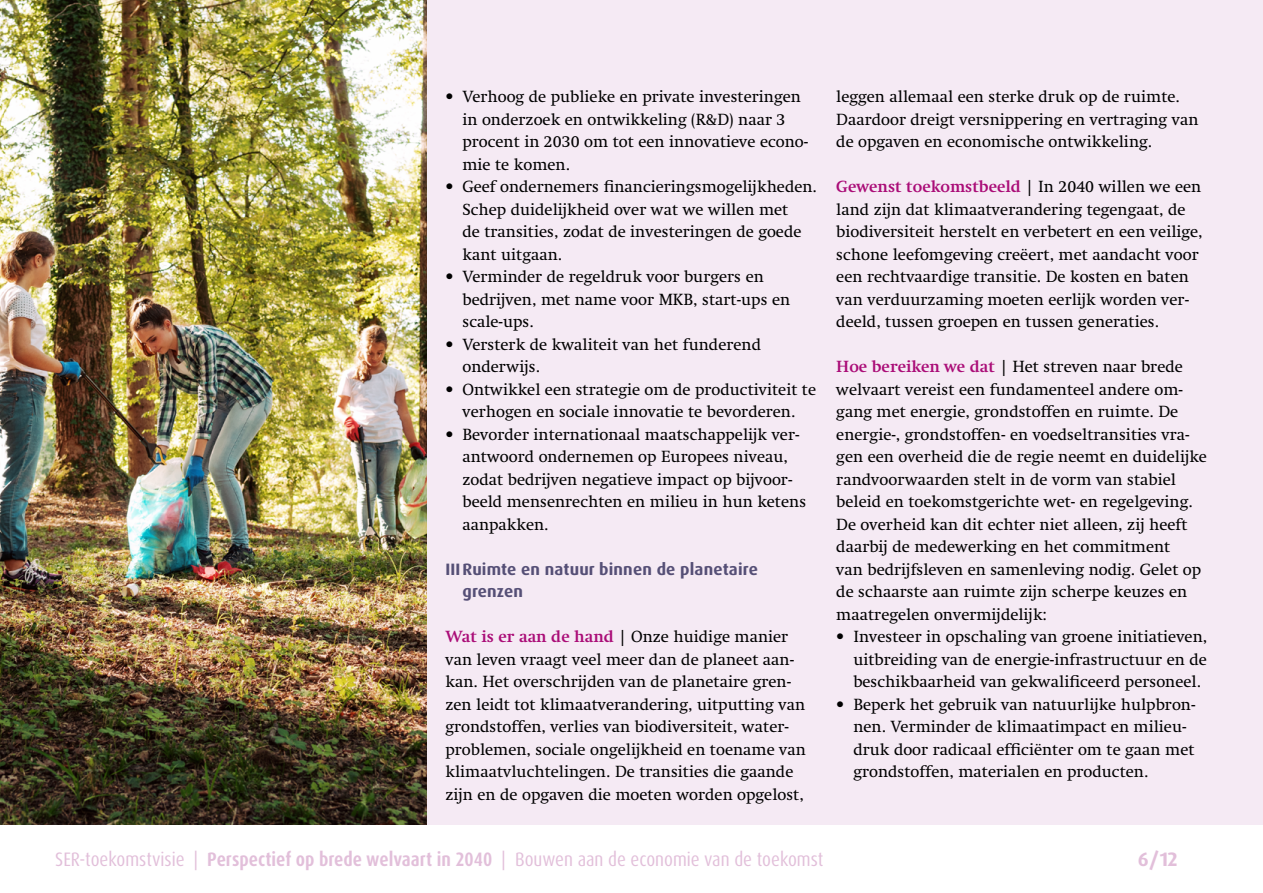
<style>
.page{position:relative;width:1263px;height:893px;background:#fff}
.page>*{position:absolute;margin:0;border:0;box-sizing:border-box;transform-origin:0 0}
.t1{font:condensed 19.5px "Dax OT";color:#e2bfda}
.t2{font:700 19.5px "Dax OT";color:#e2bfda}
.t3{font:16.5px/22.5px "Swift LT Pro";color:#000}
.t4{font:700 16.5px/22.5px "Dax OT";letter-spacing:.01em;color:#554f76}
.s1{font-weight:700;color:#aa0c77}
.s2{font-weight:700}
</style>
<div class="page">
<div style="left:0;top:0;width:1263px;height:824px;background:#f5eaf4"></div>
<img style="left:0;top:0;width:427px;height:825px">
<p class="t3" style="left:462px;top:85px;width:347px;text-indent:-17px">• Verhoog de publieke en private investeringen in onderzoek en ontwikkeling (R&amp;D) naar 3 procent in 2030 om tot een innovatieve econo&shy;mie te komen.</p>
<p class="t3" style="left:462px;top:175px;width:356px;text-indent:-17px">• Geef ondernemers financieringsmogelijkheden.<br>Schep duidelijkheid over wat we willen met<br>de transities, zodat de investeringen de goede kant uitgaan.</p>
<p class="t3" style="left:462px;top:265px;width:329px;text-indent:-17px">• Verminder de regeldruk voor burgers en bedrijven, met name voor MKB, start-ups en scale-ups.</p>
<p class="t3" style="left:462px;top:333px;width:300px;text-indent:-17px">• Versterk de kwaliteit van het funderend onderwijs.</p>
<p class="t3" style="left:445px;top:378px;width:372px;text-align:center">• Ontwikkel een strategie om de productiviteit te verhogen en sociale innovatie te bevorderen.</p>
<p class="t3" style="left:462px;top:423px;width:345px;text-indent:-17px">• Bevorder internationaal maatschappelijk ver&shy;antwoord ondernemen op Europees niveau, zodat bedrijven negatieve impact op bijvoor&shy;beeld mensenrechten en milieu in hun ketens aanpakken.</p>
<p class="t4" style="left:462px;top:558px;width:297px;text-indent:-17px">IIIRuimte en natuur binnen de planetaire grenzen</p>
<p class="t3" style="left:445px;top:625px;width:362px"><span class="s1">Wat is er aan de hand</span> | Onze huidige manier van leven vraagt veel meer dan de planeet aan&shy;kan. Het overschrijden van de planetaire gren&shy;zen leidt tot klimaatverandering, uitputting van grondstoffen, verlies van biodiversiteit, water&shy;problemen, sociale ongelijkheid en toename van klimaatvluchtelingen. De transities die gaande zijn en de opgaven die moeten worden opgelost,</p>
<p class="t3" style="left:836px;top:85px;width:364px">leggen allemaal een sterke druk op de ruimte.<br>Daardoor dreigt versnippering en vertraging van de opgaven en economische ontwikkeling.</p>
<p class="t3" style="left:836px;top:175px;width:368px"><span class="s1">Gewenst toekomstbeeld</span> | In 2040 willen we een land zijn dat klimaatverandering tegengaat, de biodiversiteit herstelt en verbetert en een veilige, schone leefomgeving creëert, met aandacht voor een rechtvaardige transitie. De kosten en baten van verduurzaming moeten eerlijk worden ver&shy;deeld, tussen groepen en tussen generaties.</p>
<p class="t3" style="left:836px;top:355px;width:372px"><span class="s1">Hoe bereiken we dat</span> | Het streven naar brede welvaart vereist een fundamenteel andere om&shy;gang met energie, grondstoffen en ruimte. De energie-, grondstoffen- en voedseltransities vra&shy;gen een overheid die de regie neemt en duidelijke randvoorwaarden stelt in de vorm van stabiel beleid en toekomstgerichte wet- en regelgeving.<br>De overheid kan dit echter niet alleen, zij heeft daarbij de medewerking en het commitment<br>van bedrijfsleven en samenleving nodig. Gelet op de schaarste aan ruimte zijn scherpe keuzes en maatregelen onvermijdelijk:</p>
<p class="t3" style="left:853px;top:625px;width:355px;text-align:justify;text-indent:-17px">• Investeer in opschaling van groene initiatieven, uitbreiding van de energie-infrastructuur en de beschikbaarheid van gekwalificeerd personeel.</p>
<p class="t3" style="left:853px;top:693px;width:344px;text-indent:-17px">• Beperk het gebruik van natuurlijke hulpbron&shy;nen. Verminder de klimaatimpact en milieu&shy;druk door radicaal efficiënter om te gaan met grondstoffen, materialen en producten.</p>
<p class="t1" style="left:55px;top:847px;width:770px">SER-toekomstvisie | <span class="s2">Perspectief op brede welvaart in 2040</span> | Bouwen aan de economie van de toekomst</p>
<p class="t2" style="left:1138px;top:846px;width:41px">6/12</p>
</div>
